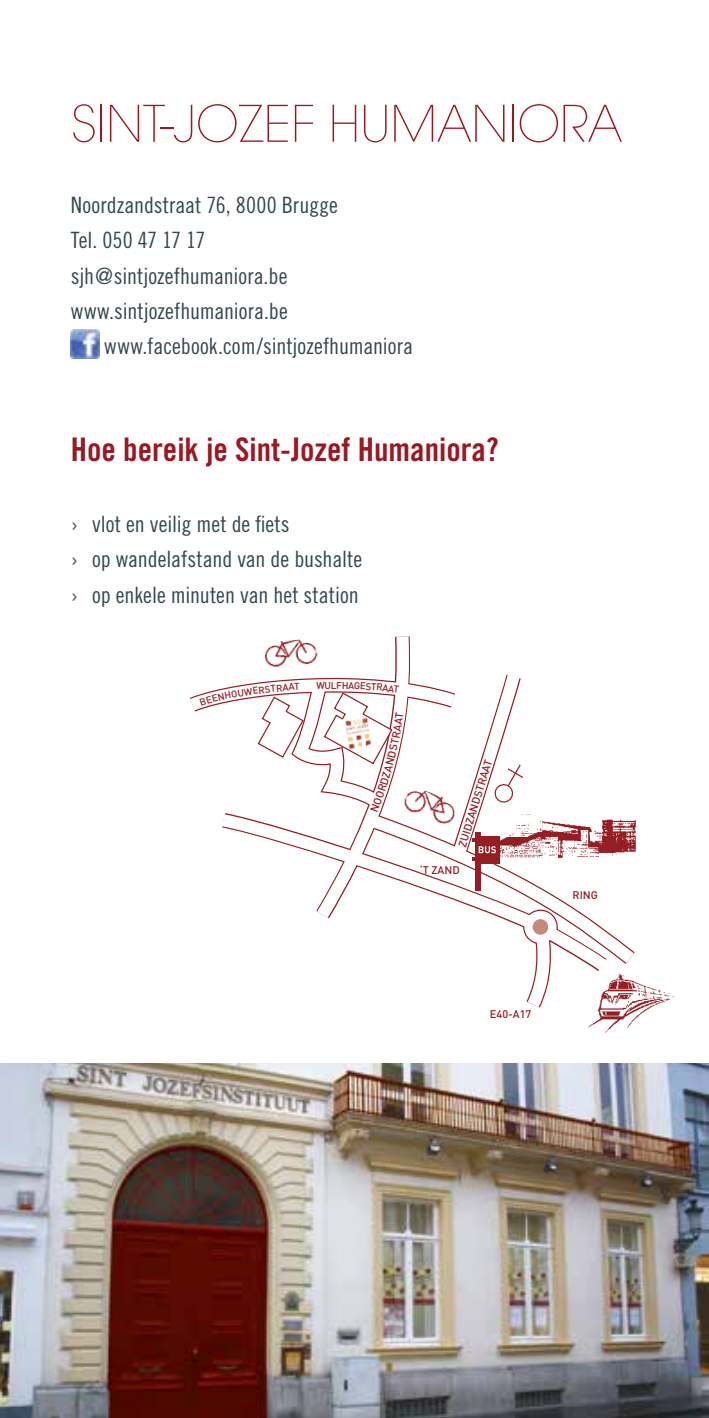
<style>
.page{position:relative;width:709px;height:1418px;background:#fff}
.page>*{position:absolute;margin:0;border:0;box-sizing:border-box;transform-origin:0 0}
.t1{font:200 50px "Avant Garde";color:#9b1823}
.t2{font:32.5px "Trade Gothic Bold Cond Twenty";color:#9b1823}
.t3{font:22.5px/35.5px "Trade Gothic Cond Eighteen";color:#364751}
.t4{font:500 11px "DIN";color:#951e24}
.t5{font:500 9.75px "DIN";color:#951e24}
</style>
<div class="page">
<img style="left:587px;top:979px;width:87px;height:53px">
<svg style="left:552px;top:894px;width:83px;height:81px"></svg>
<div style="left:524px;top:910px;width:32px;height:33px;background:#fff;border-radius:50%"></div>
<img style="left:552px;top:819px;width:84px;height:39px">
<img style="left:71px;top:330px;width:28px;height:28px">
<img style="left:0;top:1063px;width:709px;height:354px">
<svg style="left:190px;top:636px;width:362px;height:372px"></svg>
<h1 class="t1" style="left:71px;top:94px;width:553px">SINT-JOZEF HUMANIORA</h1>
<p class="t3" style="left:71px;top:187px;width:268px">Noordzandstraat 76, 8000 Brugge<br>Tel. 050 47 17 17 sjh@sintjozefhumaniora.be www.sintjozefhumaniora.be</p>
<p class="t3" style="left:104px;top:328px;width:310px">www.facebook.com/sintjozefhumaniora</p>
<h2 class="t2" style="left:71px;top:429px;width:429px">Hoe bereik je Sint-Jozef Humaniora?</h2>
<p class="t3" style="left:71px;top:505px;width:293px">› vlot en veilig met de fiets<br>› op wandelafstand van de bushalte › op enkele minuten van het station</p>
<p class="t5" style="left:324px;top:679px;width:13px">UL</p>
<p class="t4" style="left:455px;top:845px;width:93px;rotate:-73deg">ZUIDZANDSTRAAT</p>
<p class="t4" style="left:420px;top:863px;width:41px">‘T ZAND</p>
<p class="t4" style="left:572px;top:887px;width:27px">RING</p>
<p class="t4" style="left:490px;top:1007px;width:43px">E40-A17</p>
</div>
